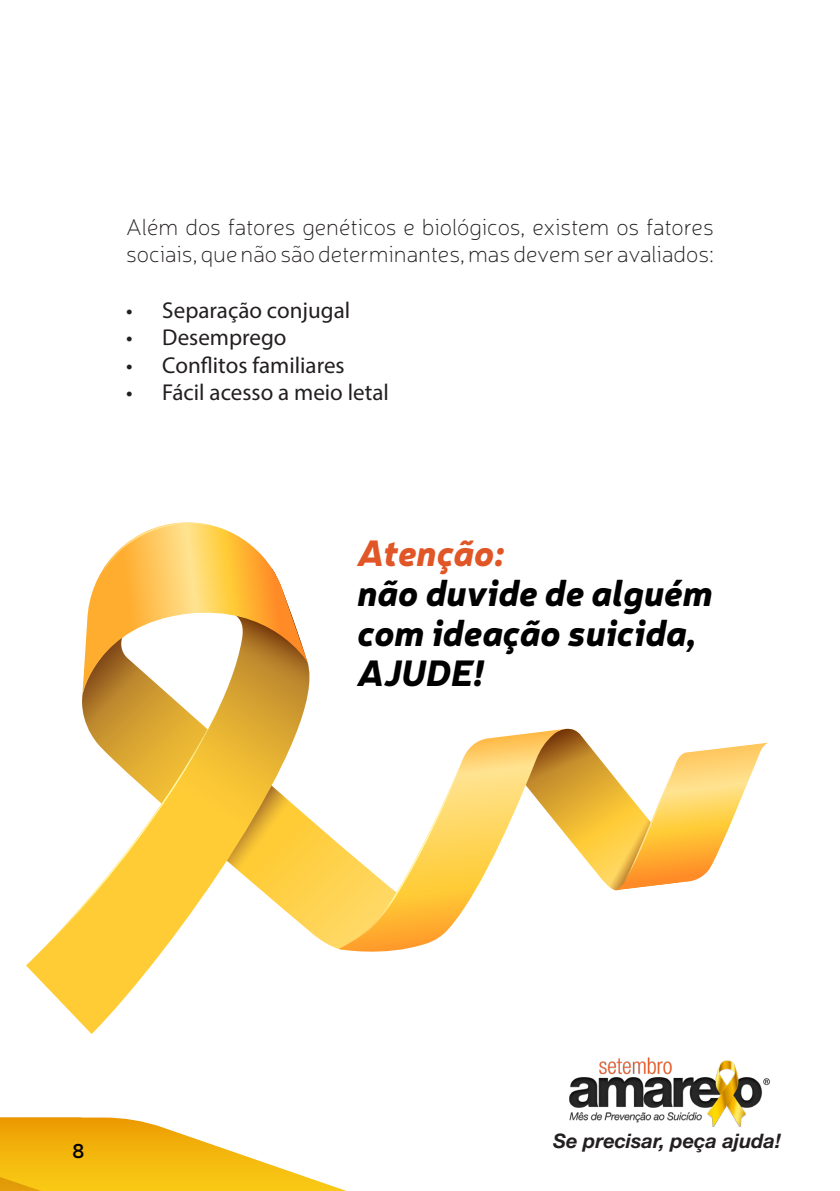
<style>
.page{position:relative;width:840px;height:1191px;background:#fff}
.page>*{position:absolute;margin:0;border:0;box-sizing:border-box;transform-origin:0 0}
.t1{font:italic 900 36px/40px "Neris";color:#000}
.t2{font:italic 900 36px "Neris";letter-spacing:-.005em;color:#e15626}
.t3{font:100 23px/27.6px "Neris";color:#231f20}
.t4{font:23px "Myriad Pro";color:#231f20}
.t5{font:italic 700 20px "Helvetica Neue LT Std";color:#231f20}
.t6{font:600 20px "Neris";color:#000}
</style>
<div class="page">
<img style="left:569px;top:1057px;width:201px;height:70px">
<svg style="left:569px;top:1117px;width:89px;height:10px"></svg>
<svg style="left:0;top:1117px;width:347px;height:74px"></svg>
<svg style="left:330px;top:836px;width:8px;height:113px"></svg>
<svg style="left:26px;top:670px;width:304px;height:364px"></svg>
<svg style="left:338px;top:728px;width:228px;height:224px"></svg>
<svg style="left:343px;top:743px;width:134px;height:203px"></svg>
<svg style="left:487px;top:729px;width:281px;height:161px"></svg>
<svg style="left:27px;top:683px;width:202px;height:283px"></svg>
<svg style="left:82px;top:522px;width:227px;height:234px"></svg>
<p class="t3" style="left:126px;top:212px;width:588px">Além dos fatores genéticos e biológicos, existem os fatores sociais, que não são determinantes, mas devem ser avaliados:</p>
<p class="t4" style="left:126px;top:296px;width:225px">• Separação conjugal</p>
<p class="t4" style="left:126px;top:323px;width:162px">• Desemprego</p>
<p class="t4" style="left:126px;top:351px;width:220px">• Conflitos familiares</p>
<p class="t4" style="left:126px;top:378px;width:264px">• Fácil acesso a meio letal</p>
<p class="t2" style="left:357px;top:526px;width:148px">Atenção:</p>
<p class="t1" style="left:357px;top:570px;width:356px">não duvide de alguém com ideação suicida,<br>AJUDE!</p>
<p class="t6" style="left:72px;top:1136px;width:14px">8</p>
<p class="t5" style="left:553px;top:1128px;width:229px">Se precisar, peça ajuda!</p>
</div>
